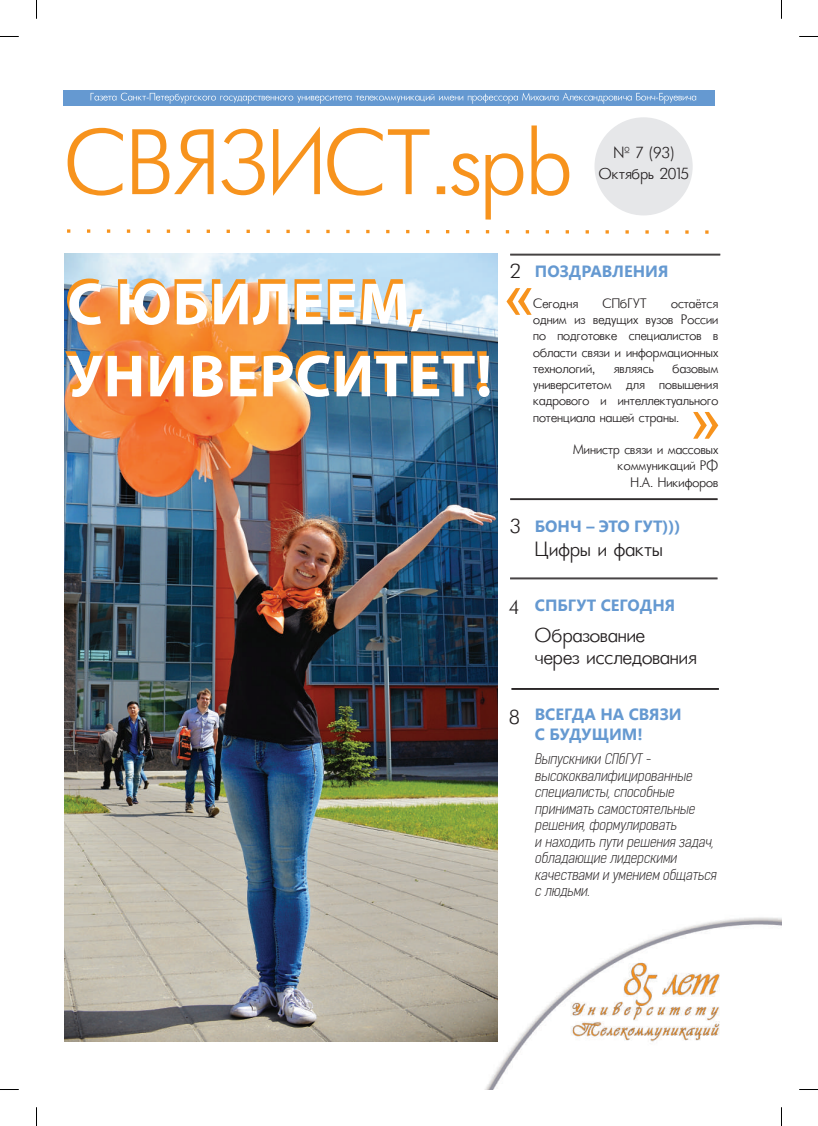
<style>
.page{position:relative;width:818px;height:1126px;background:#fff}
.page>*{position:absolute;margin:0;border:0;box-sizing:border-box;transform-origin:0 0}
.t1{font:700 60px/72px "Myriad Pro";letter-spacing:.02em;color:#fff}
.t2{font:60px "Arial";color:#f7931d}
.t3{font:300 22.5px/22.5px "Futura";color:#231f20}
.t4{font:300 17.5px/21px "Futura";color:#231f20;text-align:center}
.t5{font:700 16.25px/19.5px "Segoe UI";color:#6599d1}
.t6{font:300 15px/16.2px "Futura";color:#231f20;text-align:justify}
.t7{font:italic 13.75px/16.5px "Kelson Sans Light RU";color:#231f20}
.s1{font-family:"Futura";font-weight:300;font-size:22.5px;color:#231f20}
</style>
<div class="page">
<img style="left:479px;top:905px;width:302px;height:184px">
<img style="left:65px;top:254px;width:432px;height:787px">
<hr style="left:510px;top:254px;width:209px;height:1px;background:#231f20">
<hr style="left:510px;top:255px;width:209px;height:1px;background:#231f20">
<div style="left:594px;top:117px;width:98px;height:98px;background:#e6e7e9;border-radius:50%"></div>
<svg style="left:68px;top:125px;width:501px;height:94px"></svg>
<div style="left:63px;top:90px;width:651px;height:15px;background:#6599d1"></div>
<svg style="left:90px;top:93px;width:605px;height:11px"></svg>
<svg style="left:67px;top:229px;width:642px;height:5px"></svg>
<hr style="left:510px;top:498px;width:207px;height:1px;background:#231f20">
<hr style="left:510px;top:499px;width:207px;height:1px;background:#231f20">
<hr style="left:509px;top:577px;width:208px;height:1px;background:#231f20">
<hr style="left:509px;top:578px;width:208px;height:1px;background:#231f20">
<hr style="left:511px;top:688px;width:207px;height:1px;background:#231f20">
<hr style="left:511px;top:689px;width:207px;height:1px;background:#231f20">
<svg style="left:0;top:36px;width:19px;height:1px"></svg>
<svg style="left:799px;top:36px;width:18px;height:1px"></svg>
<svg style="left:0;top:1089px;width:19px;height:1px"></svg>
<svg style="left:799px;top:1089px;width:18px;height:1px"></svg>
<svg style="left:36px;top:0;width:1px;height:19px"></svg>
<svg style="left:36px;top:1107px;width:1px;height:18px"></svg>
<p class="t4" style="left:598px;top:142px;width:91px">№ 7 (93)<br>Октябрь 2015</p>
<h2 class="t3" style="left:510px;top:260px;width:12px">2</h2>
<p class="t5" style="left:534px;top:261px;width:135px">Поздравления</p>
<h1 class="t1" style="left:67px;top:266px;width:426px">С ЮБИЛЕЕМ,<br>УНИВЕРСИТЕТ!</h1>
<h1 class="t2" style="left:502px;top:256px;width:35px">«</h1>
<p class="t6" style="left:533px;top:295px;width:47px">Сегодня</p>
<p class="t6" style="left:602px;top:295px;width:46px">СПбГУТ</p>
<p class="t6" style="left:533px;top:295px;width:186px;text-indent:138px">остаётся одним из ведущих вузов России по подготовке специалистов в области связи и информационных технологий, являясь базовым университетом для повышения кадрового и интеллектуального потенциала нашей страны.</p>
<p class="t6" style="left:573px;top:442px;width:146px;text-align:right">Министр связи и массовых коммуникаций РФ<br>Н.А. Никифоров</p>
<h1 class="t2" style="left:688px;top:380px;width:35px">»</h1>
<p class="t5" style="left:509px;top:515px;width:172px"><span class="s1">3</span> Бонч – это ГУТ)))</p>
<h2 class="t3" style="left:534px;top:538px;width:129px">Цифры и факты</h2>
<p class="t5" style="left:508px;top:594px;width:168px"><span class="s1">4</span> СПбГУТ сегодня</p>
<h2 class="t3" style="left:534px;top:624px;width:163px">Образование<br>через исследования</h2>
<h2 class="t3" style="left:508px;top:706px;width:13px">8</h2>
<p class="t7" style="left:534px;top:750px;width:185px">Выпускники СПбГУТ - высококвалифицированные специалисты,способные принимать самостоятельные решения,формулировать<br>и находить пути решения задач, обладающие лидерскими качествами и умением общаться с людьми.</p>
<p class="t5" style="left:534px;top:703px;width:148px">Всегда на связи с будущим!</p>
</div>
